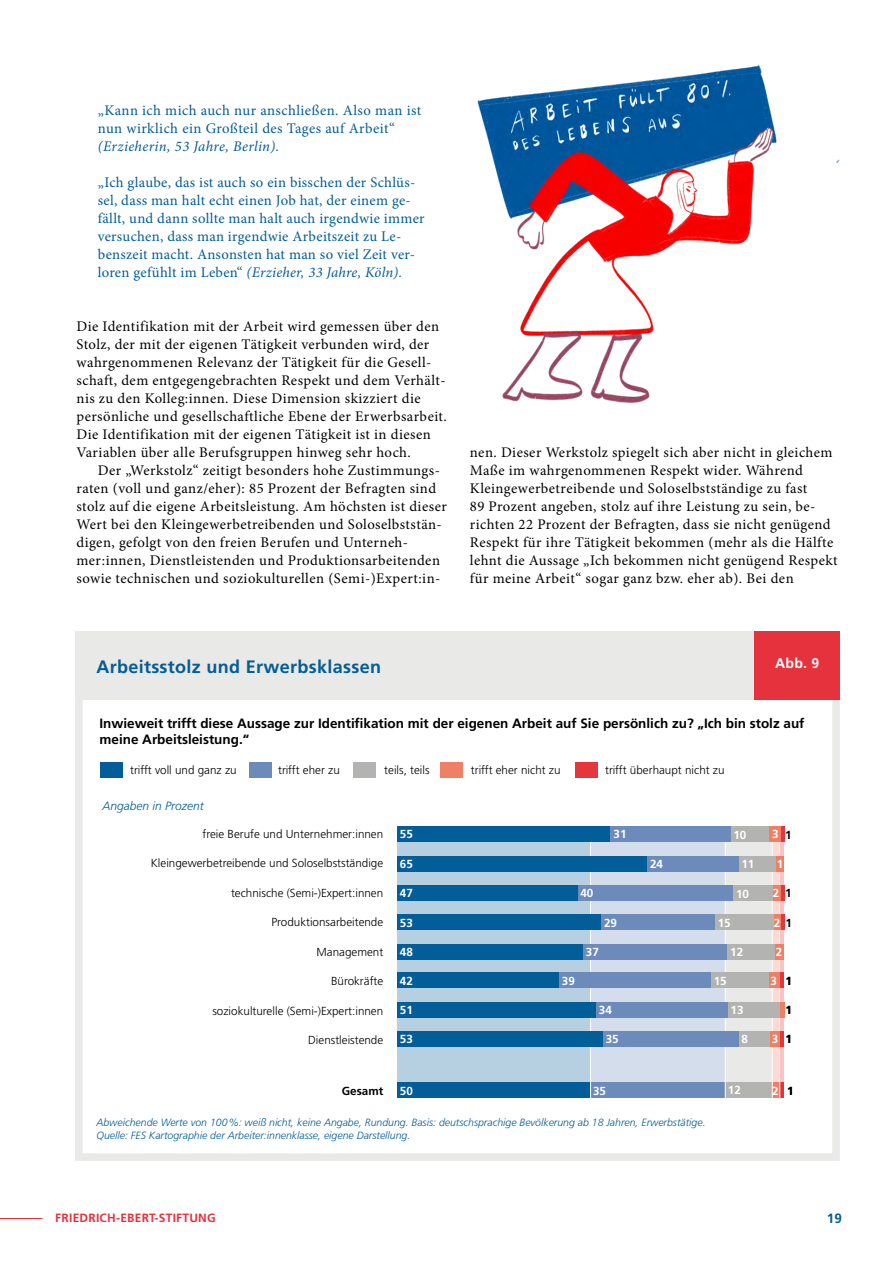
<style>
.page{position:relative;width:893px;height:1263px;background:#fff}
.page>*{position:absolute;margin:0;border:0;box-sizing:border-box;transform-origin:0 0}
.t1{font:700 18px "Frutiger LT Pro";letter-spacing:.02em;color:#025d98}
.t2{font:14.7px/18px "Minion Pro";letter-spacing:.03em;color:#000}
.t3{font:14.7px/18px "Minion Pro";letter-spacing:.02em;color:#025d98}
.t4{font:italic 14.7px "Minion Pro";letter-spacing:.02em;color:#025d98}
.t5{font:700 14.1px "Frutiger LT Pro";color:#fff}
.t6{font:700 13.5px/16.2px "Frutiger LT Pro";color:#000}
.t7{font:700 13.5px "Frutiger LT Pro";color:#025d98}
.t8{font:700 12px "Frutiger LT Pro";letter-spacing:.02em;color:#e5323d}
.t9{font:italic 300 12px "Frutiger LT Pro";color:#025d98}
.t10{font:300 11.7px "Frutiger LT Pro";color:#000}
.t11{font:700 11.7px "Frutiger LT Pro";color:#000}
.t12{font:700 11.7px "Frutiger LT Pro";color:#fff}
.t13{font:italic 300 10.5px/12.6px "Frutiger LT Pro";color:#025d98}
.s1{font-style:italic}
</style>
<div class="page">
<img style="left:477px;top:65px;width:363px;height:338px">
<div style="left:75px;top:632px;width:765px;height:529px;border:8px solid #e9e9e8"></div>
<div style="left:75px;top:632px;width:765px;height:68px;background:#e9e9e8"></div>
<div style="left:755px;top:632px;width:85px;height:68px;background:#e5323d"></div>
<svg style="left:397px;top:819px;width:443px;height:290px"></svg>
<div style="left:397px;top:826px;width:213px;height:16px;background:#025d98"></div>
<div style="left:610px;top:826px;width:121px;height:16px;background:#6c8bba"></div>
<div style="left:731px;top:826px;width:38px;height:16px;background:#b3b3b1"></div>
<div style="left:739px;top:856px;width:41px;height:16px;background:#b3b3b1"></div>
<div style="left:715px;top:914px;width:59px;height:16px;background:#b3b3b1"></div>
<div style="left:769px;top:826px;width:12px;height:16px;background:#ee8066"></div>
<div style="left:397px;top:856px;width:250px;height:16px;background:#025d98"></div>
<div style="left:647px;top:856px;width:92px;height:16px;background:#6c8bba"></div>
<div style="left:397px;top:885px;width:181px;height:16px;background:#025d98"></div>
<div style="left:578px;top:885px;width:155px;height:16px;background:#6c8bba"></div>
<div style="left:733px;top:885px;width:40px;height:16px;background:#b3b3b1"></div>
<div style="left:397px;top:914px;width:204px;height:16px;background:#025d98"></div>
<div style="left:601px;top:914px;width:114px;height:16px;background:#6c8bba"></div>
<div style="left:397px;top:943px;width:186px;height:16px;background:#025d98"></div>
<div style="left:583px;top:943px;width:144px;height:16px;background:#6c8bba"></div>
<div style="left:727px;top:943px;width:48px;height:16px;background:#b3b3b1"></div>
<div style="left:711px;top:972px;width:58px;height:16px;background:#b3b3b1"></div>
<div style="left:739px;top:1031px;width:31px;height:16px;background:#b3b3b1"></div>
<div style="left:397px;top:972px;width:162px;height:16px;background:#025d98"></div>
<div style="left:559px;top:972px;width:152px;height:16px;background:#6c8bba"></div>
<div style="left:397px;top:1002px;width:199px;height:16px;background:#025d98"></div>
<div style="left:596px;top:1002px;width:133px;height:16px;background:#6c8bba"></div>
<div style="left:397px;top:1031px;width:206px;height:16px;background:#025d98"></div>
<div style="left:603px;top:1031px;width:136px;height:16px;background:#6c8bba"></div>
<div style="left:774px;top:914px;width:7px;height:16px;background:#ee8066"></div>
<hr style="left:781px;top:914px;width:3px;height:16px;background:#e5353d">
<div style="left:773px;top:885px;width:8px;height:16px;background:#ee8066"></div>
<div style="left:776px;top:856px;width:8px;height:16px;background:#ee8066"></div>
<hr style="left:781px;top:885px;width:3px;height:16px;background:#e5353d">
<div style="left:729px;top:1002px;width:51px;height:16px;background:#b3b3b1"></div>
<hr style="left:780px;top:1002px;width:4px;height:16px;background:#ee8066">
<div style="left:775px;top:943px;width:9px;height:16px;background:#ee8066"></div>
<div style="left:769px;top:972px;width:11px;height:16px;background:#ee8066"></div>
<hr style="left:780px;top:972px;width:4px;height:16px;background:#e5353d">
<hr style="left:781px;top:826px;width:3px;height:16px;background:#e5353d">
<div style="left:770px;top:1031px;width:10px;height:16px;background:#ee8066"></div>
<hr style="left:780px;top:1031px;width:4px;height:16px;background:#e5353d">
<div style="left:249px;top:762px;width:23px;height:16px;background:#6c8bba"></div>
<div style="left:100px;top:762px;width:23px;height:16px;background:#025d98"></div>
<div style="left:440px;top:762px;width:23px;height:16px;background:#ee8066"></div>
<div style="left:575px;top:762px;width:23px;height:16px;background:#e5353d"></div>
<div style="left:353px;top:762px;width:23px;height:16px;background:#b3b3b1"></div>
<hr style="left:0;top:1218px;width:43px;height:1px;background:#e5323d">
<p class="t3" style="left:98px;top:101px;width:325px">„Kann ich mich auch nur anschließen. Also man ist nun wirklich ein Großteil des Tages auf Arbeit“</p>
<p class="t4" style="left:98px;top:136px;width:183px">(Erzieherin, 53 Jahre, Berlin).</p>
<p class="t3" style="left:98px;top:173px;width:328px">„Ich glaube, das ist auch so ein bisschen der Schlüs&shy;sel, dass man halt echt einen Job hat, der einem ge&shy;fällt, und dann sollte man halt auch irgendwie immer versuchen, dass man irgendwie Arbeitszeit zu Le&shy;benszeit macht. Ansonsten hat man so viel Zeit ver&shy;loren gefühlt im Leben“ <span class="s1">(Erzieher, 33 Jahre, Köln).</span></p>
<p class="t2" style="left:77px;top:317px;width:372px">Die Identifikation mit der Arbeit wird gemessen über den Stolz, der mit der eigenen Tätigkeit verbunden wird, der wahrgenommenen Relevanz der Tätigkeit für die Gesell&shy;schaft, dem entgegengebrachten Respekt und dem Verhält&shy;nis zu den Kolleg:innen. Diese Dimension skizziert die persönliche und gesellschaftliche Ebene der Erwerbsarbeit.<br>Die Identifikation mit der eigenen Tätigkeit ist in diesen Variablen über alle Berufsgruppen hinweg sehr hoch.</p>
<p class="t2" style="left:77px;top:461px;width:372px;text-indent:21px">Der „Werkstolz“ zeitigt besonders hohe Zustimmungs&shy;raten (voll und ganz/eher): 85 Prozent der Befragten sind stolz auf die eigene Arbeitsleistung. Am höchsten ist dieser Wert bei den Kleingewerbetreibenden und Soloselbststän&shy;digen, gefolgt von den freien Berufen und Unterneh&shy;mer:innen, Dienstleistenden und Produktionsarbeitenden sowie technischen und soziokulturellen (Semi-)Expert:in-</p>
<p class="t2" style="left:470px;top:443px;width:369px">nen. Dieser Werkstolz spiegelt sich aber nicht in gleichem Maße im wahrgenommenen Respekt wider. Während Kleingewerbetreibende und Soloselbstständige zu fast<br>89 Prozent angeben, stolz auf ihre Leistung zu sein, be&shy;richten 22 Prozent der Befragten, dass sie nicht genügend Respekt für ihre Tätigkeit bekommen (mehr als die Hälfte lehnt die Aussage „Ich bekommen nicht genügend Respekt für meine Arbeit“ sogar ganz bzw. eher ab). Bei den</p>
<p class="t1" style="left:96px;top:656px;width:286px">Arbeitsstolz und Erwerbsklassen</p>
<p class="t5" style="left:775px;top:655px;width:46px">Abb. 9</p>
<p class="t6" style="left:100px;top:715px;width:706px">Inwieweit trifft diese Aussage zur Identifikation mit der eigenen Arbeit auf Sie persönlich zu? „Ich bin stolz auf meine Arbeitsleistung.“</p>
<p class="t11" style="left:1px;top:716px;width:713px">weit trifft diese Aussage zur Identifikation mit der eigenen Arbeit auf Sie persönlich zu? „Ich bin stolz auf meine Arbeitsleistung.“</p>
<p class="t10" style="left:130px;top:763px;width:108px">trifft voll und ganz zu</p>
<p class="t10" style="left:278px;top:763px;width:63px">trifft eher zu</p>
<p class="t10" style="left:384px;top:763px;width:47px">teils, teils</p>
<p class="t10" style="left:471px;top:763px;width:91px">trifft eher nicht zu</p>
<p class="t10" style="left:605px;top:763px;width:121px">trifft überhaupt nicht zu</p>
<p class="t9" style="left:103px;top:799px;width:103px">Angaben in Prozent</p>
<p class="t10" style="left:202px;top:827px;width:182px">freie Berufe und Unternehmer:innen</p>
<p class="t10" style="left:151px;top:856px;width:234px">Kleingewerbetreibende und Soloselbstständige</p>
<p class="t10" style="left:231px;top:886px;width:154px">technische (Semi-)Expert:innen</p>
<p class="t10" style="left:271px;top:915px;width:113px">Produktionsarbeitende</p>
<p class="t10" style="left:317px;top:945px;width:68px">Management</p>
<p class="t10" style="left:331px;top:974px;width:54px">Bürokräfte</p>
<p class="t10" style="left:212px;top:1004px;width:172px">soziokulturelle (Semi-)Expert:innen</p>
<p class="t10" style="left:308px;top:1033px;width:77px">Dienstleistende</p>
<p class="t12" style="left:614px;top:827px;width:14px">31</p>
<p class="t12" style="left:733px;top:827px;width:14px">10</p>
<p class="t12" style="left:400px;top:827px;width:14px">55</p>
<p class="t12" style="left:400px;top:857px;width:14px">65</p>
<p class="t12" style="left:400px;top:886px;width:14px">47</p>
<p class="t12" style="left:580px;top:886px;width:14px">40</p>
<p class="t12" style="left:400px;top:916px;width:14px">53</p>
<p class="t12" style="left:400px;top:945px;width:14px">48</p>
<p class="t12" style="left:400px;top:974px;width:14px">42</p>
<p class="t12" style="left:400px;top:1003px;width:14px">51</p>
<p class="t12" style="left:599px;top:1003px;width:14px">34</p>
<p class="t12" style="left:400px;top:1032px;width:14px">53</p>
<p class="t12" style="left:606px;top:1032px;width:14px">35</p>
<p class="t12" style="left:650px;top:857px;width:14px">24</p>
<p class="t12" style="left:741px;top:857px;width:14px">11</p>
<p class="t12" style="left:736px;top:887px;width:14px">10</p>
<p class="t12" style="left:604px;top:916px;width:14px">29</p>
<p class="t12" style="left:718px;top:916px;width:14px">15</p>
<p class="t12" style="left:586px;top:945px;width:14px">37</p>
<p class="t12" style="left:730px;top:945px;width:14px">12</p>
<p class="t12" style="left:562px;top:973px;width:14px">39</p>
<p class="t12" style="left:714px;top:973px;width:14px">15</p>
<p class="t12" style="left:731px;top:1003px;width:14px">13</p>
<p class="t12" style="left:742px;top:1032px;width:8px">8</p>
<p class="t12" style="left:772px;top:827px;width:8px">3</p>
<p class="t11" style="left:785px;top:827px;width:8px">1</p>
<p class="t12" style="left:777px;top:857px;width:8px">1</p>
<p class="t12" style="left:773px;top:886px;width:8px">2</p>
<p class="t11" style="left:785px;top:886px;width:8px">1</p>
<p class="t11" style="left:785px;top:915px;width:8px">1</p>
<p class="t12" style="left:774px;top:916px;width:8px">2</p>
<p class="t12" style="left:776px;top:945px;width:8px">2</p>
<p class="t12" style="left:770px;top:974px;width:8px">3</p>
<p class="t11" style="left:785px;top:973px;width:8px">1</p>
<p class="t11" style="left:785px;top:1003px;width:8px">1</p>
<p class="t11" style="left:785px;top:1032px;width:8px">1</p>
<p class="t12" style="left:772px;top:1032px;width:8px">3</p>
<p class="t11" style="left:342px;top:1084px;width:43px">Gesamt</p>
<p class="t12" style="left:400px;top:1084px;width:14px">50</p>
<p class="t12" style="left:593px;top:1084px;width:14px">35</p>
<p class="t12" style="left:728px;top:1083px;width:14px">12</p>
<p class="t12" style="left:772px;top:1084px;width:8px">2</p>
<p class="t11" style="left:787px;top:1084px;width:8px">1</p>
<p class="t13" style="left:96px;top:1116px;width:611px">Abweichende Werte von 100%: weiß nicht, keine Angabe, Rundung. Basis: deutschsprachige Bevölkerung ab 18 Jahren, Erwerbstätige.<br>Quelle: FES Kartographie der Arbeiter:innenklasse, eigene Darstellung.</p>
<p class="t8" style="left:55px;top:1210px;width:162px">FRIEDRICH-EBERT-STIFTUNG</p>
<p class="t7" style="left:827px;top:1210px;width:17px">19</p>
</div>
